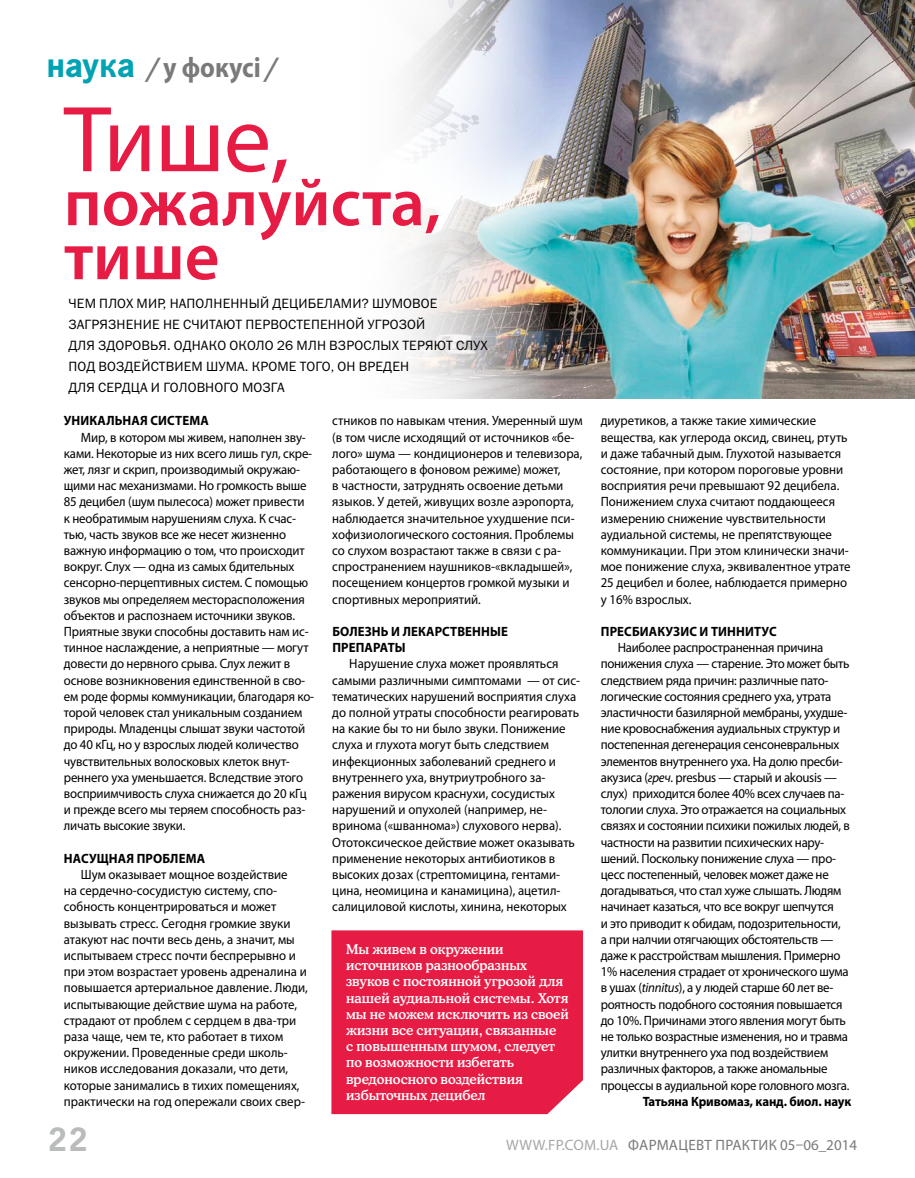
<style>
.page{position:relative;width:915px;height:1178px;background:#fff}
.page>*{position:absolute;margin:0;border:0;box-sizing:border-box;transform-origin:0 0}
.t1{font:94.5px "Myriad Pro";color:#e61c45}
.t2{font:600 67.5px/54px "Myriad Pro";color:#e61c45}
.t3{font:700 34.5px "News Paper C";color:#babbbb}
.t4{font:700 28.5px "Myriad Pro";color:#7a7a7a;scale:.9 1}
.t5{font:15px "Myriad Pro";letter-spacing:.02em;color:#7a7a7a}
.t6{font:13.5px/16.2px "Myriad Pro";letter-spacing:-.01em;color:#000;scale:.95 1}
.t7{font:13.5px/16.2px "Cooper Md BT";color:#fff}
.t8{font:13.5px/21px "Franklin Gothic Book ITC";letter-spacing:.01em;color:#000}
.t9{font:700 13.5px "Myriad Pro";letter-spacing:-.01em;color:#000;scale:.95 1}
.s1{font-family:"News Paper C";font-size:36px;color:#00a2b3}
.s2{font-family:"News Paper C"}
.s3{font-style:italic}
.s4{color:#a5a8a8}
</style>
<div class="page">
<img style="left:407px;top:0;width:507px;height:399px">
<div style="left:331px;top:930px;width:252px;height:184px;background:#e61c45"></div>
<h3 class="t4" style="left:47px;top:48px;width:256px"><span class="s1">наука</span> <span class="s2">/</span> у фокусі <span class="s2">/</span></h3>
<h1 class="t1" style="left:64px;top:81px;width:227px">Тише,</h1>
<h2 class="t2" style="left:64px;top:174px;width:378px">пожалуйста, тише</h2>
<p class="t8" style="left:68px;top:292px;width:419px">Чем плох м ир, наполненный децибелам и? Шумовое загрязнение не считают п ервостеп енной угрозой<br>для здоровья. Однако около 26 млн взрослых теряют слух под воздействием шума. Кром е того, он вреден<br>для сердца и головного мозга</p>
<p class="t9" style="left:64px;top:412px;width:18px">Уника</p>
<p class="t9" style="left:106px;top:412px;width:57px">льная система</p>
<p class="t6" style="left:64px;top:429px;width:265px;text-indent:17px">Мир, в котором мы живем, наполнен зву&shy;ками. Некоторые из них всего лишь гул, скре&shy;жет, лязг и скрип, производимый окружаю&shy;щими нас механизмами. Но громкость выше 85 децибел (шум пылесоса) может привести<br>к необратимым нарушениям слуха. К счас&shy;тью, часть звуков все же несет жизненно важную информацию о том, что происходит вокруг. Слух — одна из самых бдительных сенсорно-перцептивных систем. С помощью звуков мы определяем месторасположения объектов и распознаем источники звуков.<br>Приятные звуки способны доставить нам ис&shy;тинное наслаждение, а неприятные — могут довести до нервного срыва. Слух лежит в основе возникновения единственной в сво&shy;ем роде формы коммуникации, благодаря ко&shy;торой человек стал уникальным созданием природы. Младенцы слышат звуки частотой до 40 кГц, но у взрослых людей количество чувствительных волосковых клеток внут&shy;реннего уха уменьшается. Вследствие этого восприимчивость слуха снижается до 20 кГц и прежде всего мы теряем способность раз&shy;личать высокие звуки.</p>
<p class="t9" style="left:64px;top:849px;width:131px">Насущная проблема</p>
<p class="t6" style="left:64px;top:866px;width:258px;text-indent:17px">Шум оказывает мощное воздействие<br>на сердечно-сосудистую систему, спо&shy;собность концентрироваться и может вызывать стресс. Сегодня громкие звуки атакуют нас почти весь день, а значит, мы испытываем стресс почти беспрерывно и при этом возрастает уровень адреналина и повышается артериальное давление. Люди, испытывающие действие шума на работе, страдают от проблем с сердцем в два-три раза чаще, чем те, кто работает в тихом окружении. Проведенные среди школь&shy;ников исследования доказали, что дети, которые занимались в тихих помещениях, практически на год опережали своих свер-</p>
<p class="t6" style="left:332px;top:412px;width:265px">стников по навыкам чтения. Умеренный шум (в том числе исходящий от источников «бе&shy;лого» шума — кондиционеров и телевизора, работающего в фоновом режиме) может,<br>в частности, затруднять освоение детьми языков. У детей, живущих возле аэропорта, наблюдается значительное ухудшение пси&shy;хофизиологического состояния. Проблемы со слухом возрастают также в связи с ра&shy;спространением наушников-«вкладышей», посещением концертов громкой музыки и спортивных мероприятий.</p>
<p class="t9" style="left:332px;top:622px;width:92px">Болезнь и лекарственн</p>
<p class="t9" style="left:490px;top:622px;width:19px">ые</p>
<p class="t9" style="left:332px;top:639px;width:10px">препарат</p>
<p class="t9" style="left:394px;top:639px;width:13px">ы</p>
<p class="t6" style="left:332px;top:655px;width:262px;text-indent:17px">Нарушение слуха может проявляться самыми различными симптомами — от сис&shy;тематических нарушений восприятия слуха до полной утраты способности реагировать на какие бы то ни было звуки. Понижение слуха и глухота могут быть следствием инфекционных заболеваний среднего и внутреннего уха, внутриутробного за&shy;ражения вирусом краснухи, сосудистых нарушений и опухолей (например, не&shy;вринома («шваннома») слухового нерва).<br>Ототоксическое действие может оказывать применение некоторых антибиотиков в высоких дозах (стрептомицина, гентами&shy;цина, неомицина и канамицина), ацетил&shy;салициловой кислоты, хинина, некоторых</p>
<p class="t7" style="left:346px;top:941px;width:224px">Мы живем в окружении источников разнообразных звуков с постоянной угрозой для нашей аудиальной системы. Хотя мы не можем исключить из своей жизни все ситуации, связанные<br>с повышенным шумом, следует по возможности избегать вредоносного воздействия избыточных децибел</p>
<p class="t6" style="left:600px;top:412px;width:264px">диуретиков, а также такие химические вещества, как углерода оксид, свинец, ртуть и даже табачный дым. Глухотой называется состояние, при котором пороговые уровни восприятия речи превышают 92 децибела.<br>Понижением слуха считают поддающееся измерению снижение чувствительности аудиальной системы, не препятствующее коммуникации. При этом клинически значи&shy;мое понижение слуха, эквивалентное утрате 25 децибел и более, наблюдается примерно у 16% взрослых.</p>
<p class="t9" style="left:600px;top:622px;width:51px">Пресбиакузис</p>
<p class="t9" style="left:699px;top:622px;width:22px">и тиннитус</p>
<p class="t6" style="left:600px;top:639px;width:263px;text-indent:17px">Наиболее распространенная причина понижения слуха — старение. Это может быть следствием ряда причин: различные пато&shy;логические состояния среднего уха, утрата эластичности базилярной мембраны, ухудше&shy;ние кровоснабжения аудиальных структур и постепенная дегенерация сенсоневральных элементов внутреннего уха. На долю пресби&shy;акузиса (<span class="s3">греч</span>. presbus — старый и akousis — слух) приходится более 40% всех случаев па&shy;тологии слуха. Это отражается на социальных связях и состоянии психики пожилых людей, в частности на развитии психических нару&shy;шений. Поскольку понижение слуха — про&shy;цесс постепенный, человек может даже не догадываться, что стал хуже слышать. Людям начинает казаться, что все вокруг шепчутся<br>и это приводит к обидам, подозрительности, а при налчии отягчающих обстоятельств — даже к расстройствам мышления. Примерно 1% населения страдает от хронического шума в ушах (<span class="s3">tinnitus</span>), а у людей старше 60 лет ве&shy;роятность подобного состояния повышается до 10%. Причинами этого явления могут быть не только возрастные изменения, но и травма улитки внутреннего уха под воздействием различных факторов, а также аномальные процессы в аудиальной коре головного мозга.</p>
<p class="t9" style="left:642px;top:1092px;width:221px">Татьяна Кривомаз, канд. биол. наук</p>
<h3 class="t3" style="left:47px;top:1120px;width:43px">22</h3>
<p class="t5" style="left:506px;top:1135px;width:352px"><span class="s4">www.fp.com.ua</span> Фармацевт Практик 05–06_2014</p>
</div>
